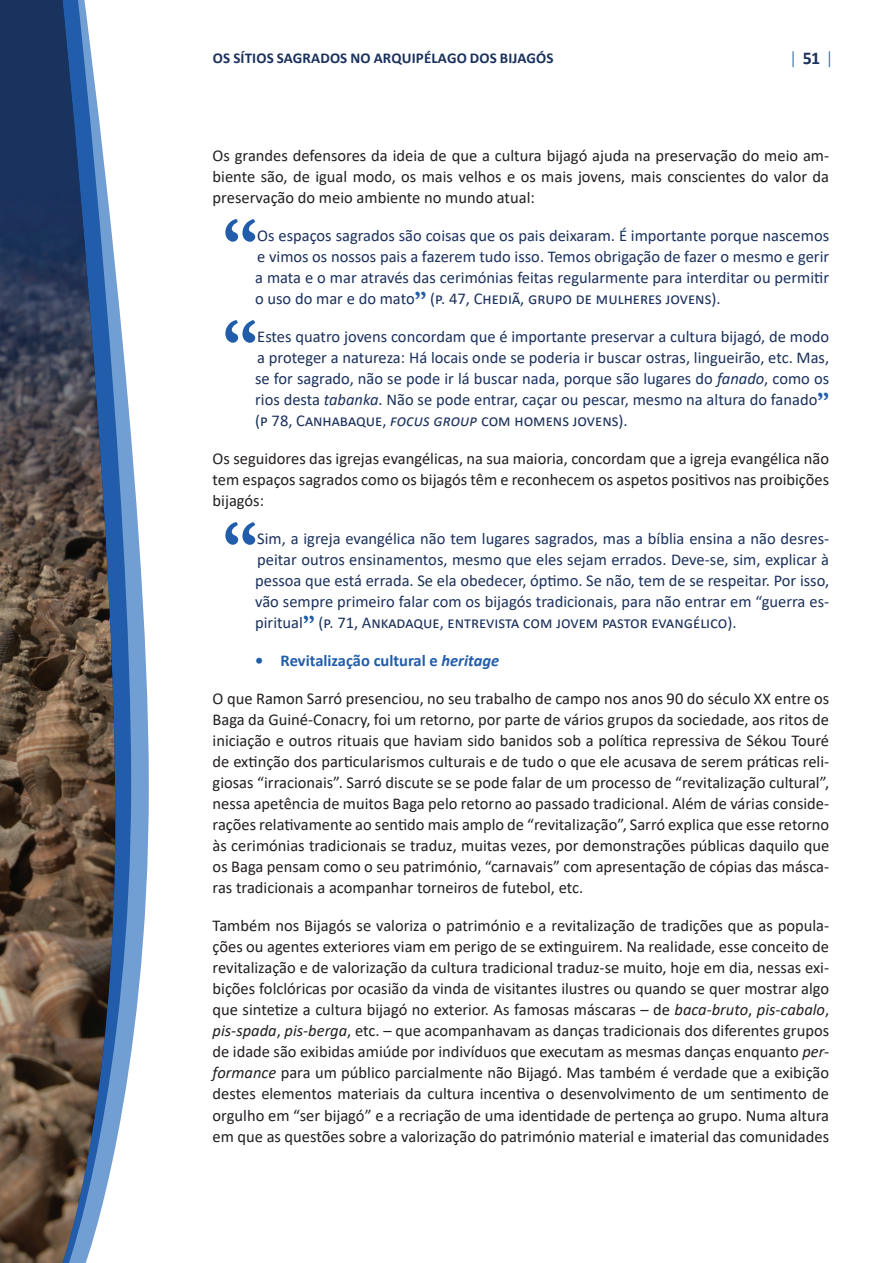
<style>
.page{position:relative;width:893px;height:1263px;background:#fff}
.page>*{position:absolute;margin:0;border:0;box-sizing:border-box;transform-origin:0 0}
.t1{font:700 72px "Garamond";color:#215dab}
.t2{font:300 18px "Calibri";color:#215dab}
.t3{font:16.5px/21px "Calibri";color:#231f20;text-align:justify}
.t4{font:16.5px/21px "Calibri";color:#1b315d;text-align:justify}
.t5{font:700 16.5px "Calibri";color:#215dab}
.t6{font:700 15px "Calibri";letter-spacing:.01em;color:#1b315d}
.s1{font-weight:700;color:#1b315d}
.s2{font-family:"Garamond";font-weight:700;font-size:24px;color:#215dab}
.s3{font-style:italic}
</style>
<div class="page">
<svg style="left:131px;top:436px;width:18px;height:618px;fill:#719ed3"></svg>
<svg style="left:115px;top:266px;width:16px;height:882px;background:#608dc6"></svg>
<img style="left:0;top:0;width:115px;height:1263px">
<p class="t6" style="left:213px;top:48px;width:342px">OS SÍTIOS SAGRADOS NO ARQUIPÉLAGO DOS BIJAGÓS</p>
<p class="t2" style="left:789px;top:47px;width:46px">| <span class="s1">51</span> |</p>
<p class="t3" style="left:213px;top:145px;width:618px">Os grandes defensores da ideia de que a cultura bijagó ajuda na preservação do meio am&shy;biente são, de igual modo, os mais velhos e os mais jovens, mais conscientes do valor da preservação do meio ambiente no mundo atual:</p>
<h1 class="t1" style="left:222px;top:193px;width:37px">“</h1>
<p class="t4" style="left:255px;top:225px;width:576px">Os espaços sagrados são coisas que os pais deixaram. É importante porque nascemos e vimos os nossos pais a fazerem tudo isso. Temos obrigação de fazer o mesmo e gerir a mata e o mar através das cerimónias feitas regularmente para interditar ou permitir o uso do mar e do mato<span class="s2">”</span> (p. 47, Chediã, grupo de mulheres jovens).</p>
<h1 class="t1" style="left:222px;top:294px;width:37px">“</h1>
<p class="t4" style="left:255px;top:326px;width:576px">Estes quatro jovens concordam que é importante preservar a cultura bijagó, de modo a proteger a natureza: Há locais onde se poderia ir buscar ostras, lingueirão, etc. Mas, se for sagrado, não se pode ir lá buscar nada, porque são lugares do <span class="s3">fanado</span>, como os rios desta <span class="s3">tabanka</span>. Não se pode entrar, caçar ou pescar, mesmo na altura do fanado<span class="s2">” </span>(p 78, Canhabaque, <span class="s3">focus group</span> com homens jovens).</p>
<p class="t3" style="left:213px;top:448px;width:618px">Os seguidores das igrejas evangélicas, na sua maioria, concordam que a igreja evangélica não tem espaços sagrados como os bijagós têm e reconhecem os aspetos positivos nas proibições bijagós:</p>
<h1 class="t1" style="left:222px;top:497px;width:37px">“</h1>
<p class="t4" style="left:255px;top:528px;width:576px">Sim, a igreja evangélica não tem lugares sagrados, mas a bíblia ensina a não desres&shy;peitar outros ensinamentos, mesmo que eles sejam errados. Deve-se, sim, explicar à pessoa que está errada. Se ela obedecer, óptimo. Se não, tem de se respeitar. Por isso, vão sempre primeiro falar com os bijagós tradicionais, para não entrar em “guerra es&shy;piritual<span class="s2">”</span> (p. 71, Ankadaque, entrevista com jovem pastor evangélico).</p>
<p class="t5" style="left:255px;top:649px;width:246px">• Revitalização cultural e <span class="s3">heritage</span></p>
<p class="t3" style="left:213px;top:688px;width:618px">O que Ramon Sarró presenciou, no seu trabalho de campo nos anos 90 do século XX entre os Baga da Guiné-Conacry, foi um retorno, por parte de vários grupos da sociedade, aos ritos de iniciação e outros rituais que haviam sido banidos sob a política repressiva de Sékou Touré de extinção dos particularismos culturais e de tudo o que ele acusava de serem práticas reli&shy;giosas “irracionais”. Sarró discute se se pode falar de um processo de “revitalização cultural”, nessa apetência de muitos Baga pelo retorno ao passado tradicional. Além de várias conside&shy;rações relativamente ao sentido mais amplo de “revitalização”, Sarró explica que esse retorno às cerimónias tradicionais se traduz, muitas vezes, por demonstrações públicas daquilo que os Baga pensam como o seu património, “carnavais” com apresentação de cópias das másca&shy;ras tradicionais a acompanhar torneiros de futebol, etc.</p>
<p class="t3" style="left:213px;top:915px;width:618px">Também nos Bijagós se valoriza o património e a revitalização de tradições que as popula&shy;ções ou agentes exteriores viam em perigo de se extinguirem. Na realidade, esse conceito de revitalização e de valorização da cultura tradicional traduz-se muito, hoje em dia, nessas exi&shy;bições folclóricas por ocasião da vinda de visitantes ilustres ou quando se quer mostrar algo que sintetize a cultura bijagó no exterior. As famosas máscaras – de <span class="s3">baca-bruto</span>, <span class="s3">pis-cabalo</span>, <span class="s3">pis-spada</span>, <span class="s3">pis-berga</span>, etc. – que acompanhavam as danças tradicionais dos diferentes grupos de idade são exibidas amiúde por indivíduos que executam as mesmas danças enquanto <span class="s3">per&shy;formance</span> para um público parcialmente não Bijagó. Mas também é verdade que a exibição destes elementos materiais da cultura incentiva o desenvolvimento de um sentimento de orgulho em “ser bijagó” e a recriação de uma identidade de pertença ao grupo. Numa altura em que as questões sobre a valorização do património material e imaterial das comunidades</p>
</div>
